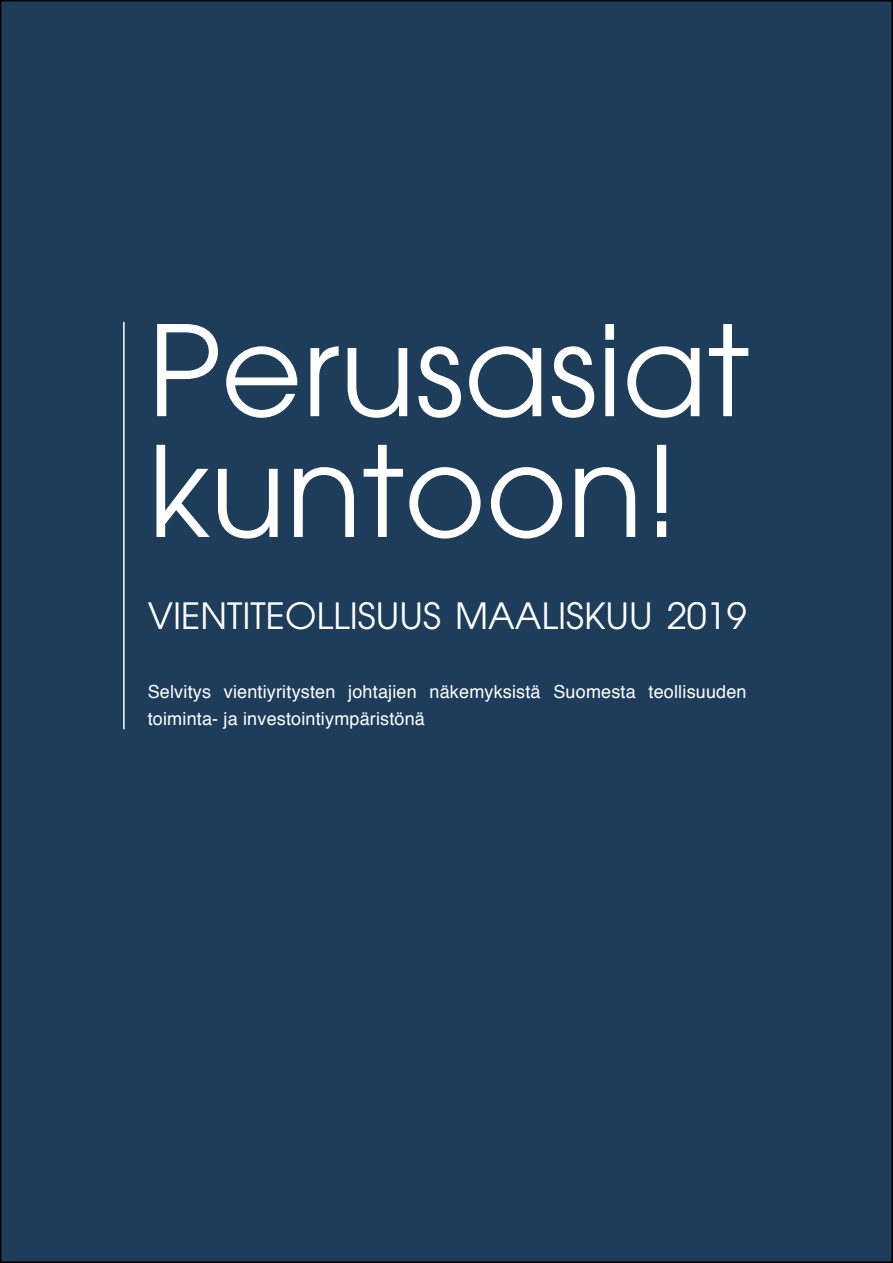
<style>
.page{position:relative;width:893px;height:1263px;background:#fff}
.page>*{position:absolute;margin:0;border:0;box-sizing:border-box;transform-origin:0 0}
.t1{font:124.5px/120.8px "ITC Avant Garde Pro";color:#fff}
.t2{font:36px "ITC Avant Garde Pro";color:#fff}
.t3{font:18px/27px "Helvetica";letter-spacing:.01em;color:#fff}
</style>
<div class="page">
<div style="left:1px;top:1px;width:891px;height:1261px;background:#1d3d5a"></div>
<hr style="left:123px;top:322px;width:2px;height:407px;background:#fff">
<h1 class="t1" style="left:148px;top:309px;width:603px">Perusasiat kuntoon!</h1>
<h2 class="t2" style="left:148px;top:594px;width:600px">VIENTITEOLLISUUS MAALISKUU 2019</h2>
<p class="t3" style="left:148px;top:679px;width:600px">Selvitys vientiyritysten johtajien näkemyksistä Suomesta teollisuuden toiminta- ja investointiympäristönä</p>
</div>
